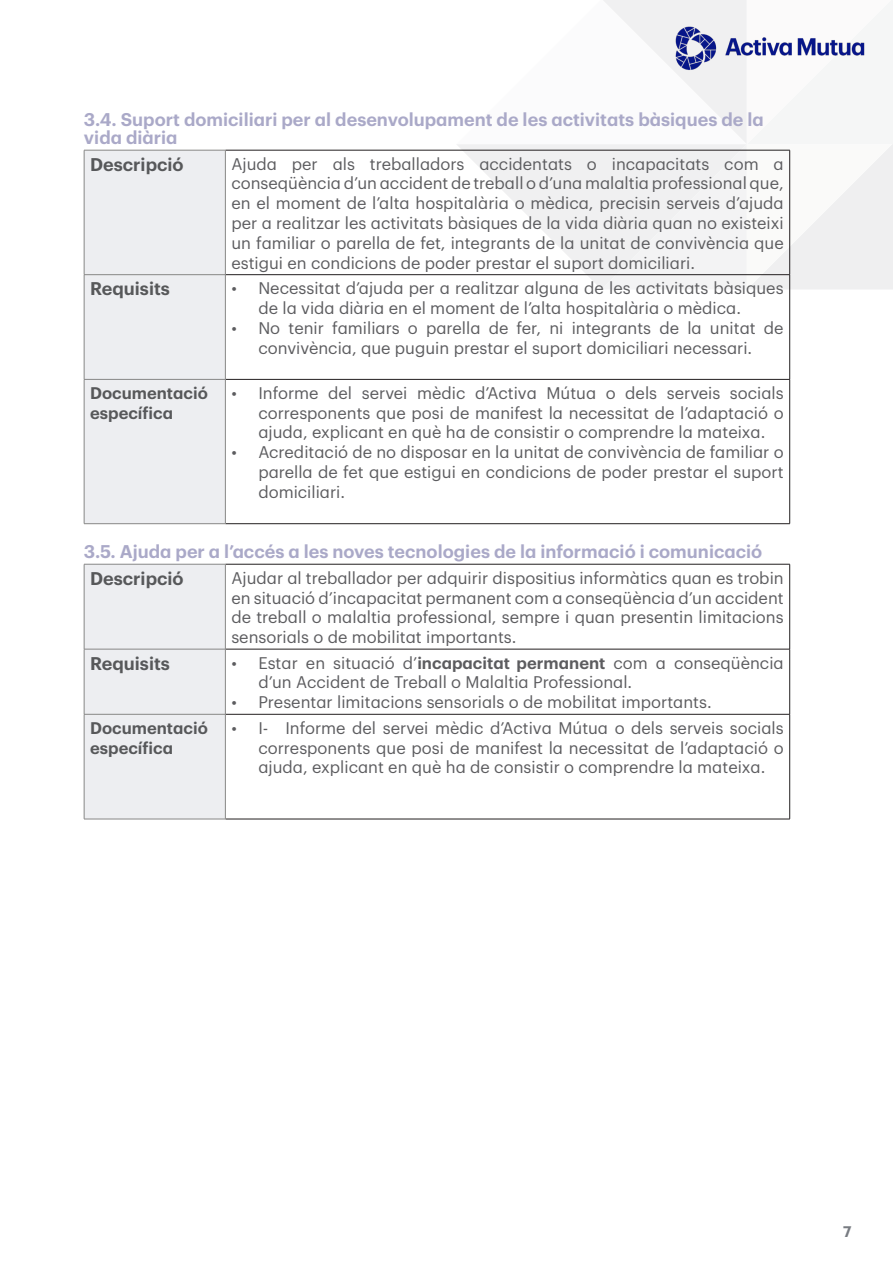
<style>
.page{position:relative;width:893px;height:1263px;background:#fff}
.page>*{position:absolute;margin:0;border:0;box-sizing:border-box;transform-origin:0 0}
.t1{font:600 18px/18px "Graphik";color:#aaa9c8}
.t2{font:600 18px "Graphik";color:#57585a}
.t3{font:16.5px/19.8px "Graphik";color:#5c5c5f;text-align:justify}
.t4{font:600 16.5px/19.8px "Graphik";color:#57585a}
.t5{font:600 15px "Graphik";color:#787c82}
.s1{font-weight:600}
</style>
<div class="page">
<svg style="left:456px;top:0;width:437px;height:290px"></svg>
<img style="left:673px;top:25px;width:192px;height:47px">
<div style="left:85px;top:151px;width:140px;height:372px;background:#edeef1"></div>
<hr style="left:226px;top:150px;width:564px;height:1px;background:#231f20">
<hr style="left:789px;top:150px;width:1px;height:124px;background:#231f20">
<hr style="left:226px;top:274px;width:564px;height:1px;background:#231f20">
<hr style="left:789px;top:275px;width:1px;height:104px;background:#231f20">
<hr style="left:226px;top:379px;width:564px;height:1px;background:#231f20">
<hr style="left:789px;top:379px;width:1px;height:144px;background:#231f20">
<hr style="left:226px;top:523px;width:564px;height:1px;background:#231f20">
<hr style="left:84px;top:150px;width:142px;height:1px;background:#878786">
<hr style="left:84px;top:150px;width:1px;height:124px;background:#878786">
<hr style="left:225px;top:150px;width:1px;height:124px;background:#878786">
<hr style="left:84px;top:274px;width:142px;height:1px;background:#878786">
<hr style="left:84px;top:275px;width:1px;height:104px;background:#878786">
<hr style="left:225px;top:275px;width:1px;height:104px;background:#878786">
<hr style="left:84px;top:379px;width:142px;height:1px;background:#878786">
<hr style="left:84px;top:379px;width:1px;height:144px;background:#878786">
<hr style="left:225px;top:379px;width:1px;height:144px;background:#878786">
<hr style="left:84px;top:523px;width:142px;height:1px;background:#878786">
<div style="left:85px;top:565px;width:140px;height:254px;background:#edeef1"></div>
<hr style="left:226px;top:564px;width:564px;height:1px;background:#231f20">
<hr style="left:789px;top:564px;width:1px;height:85px;background:#231f20">
<hr style="left:226px;top:649px;width:564px;height:1px;background:#231f20">
<hr style="left:789px;top:649px;width:1px;height:65px;background:#231f20">
<hr style="left:226px;top:714px;width:564px;height:1px;background:#231f20">
<hr style="left:789px;top:714px;width:1px;height:105px;background:#231f20">
<hr style="left:226px;top:819px;width:564px;height:1px;background:#231f20">
<hr style="left:84px;top:564px;width:142px;height:1px;background:#878786">
<hr style="left:84px;top:564px;width:1px;height:85px;background:#878786">
<hr style="left:225px;top:564px;width:1px;height:85px;background:#878786">
<hr style="left:84px;top:649px;width:142px;height:1px;background:#878786">
<hr style="left:84px;top:649px;width:1px;height:65px;background:#878786">
<hr style="left:225px;top:649px;width:1px;height:65px;background:#878786">
<hr style="left:84px;top:714px;width:142px;height:1px;background:#878786">
<hr style="left:84px;top:714px;width:1px;height:105px;background:#878786">
<hr style="left:225px;top:714px;width:1px;height:105px;background:#878786">
<hr style="left:84px;top:819px;width:142px;height:1px;background:#878786">
<p class="t1" style="left:84px;top:109px;width:681px">3.4. Suport domiciliari per al desenvolupament de les activitats bàsiques de la vida diària</p>
<p class="t2" style="left:90px;top:151px;width:95px">Descripció</p>
<p class="t3" style="left:231px;top:152px;width:554px">Ajuda per als treballadors accidentats o incapacitats com a conseqüència d’un accident de treball o d’una malaltia professional que, en el moment de l’alta hospitalària o mèdica, precisin serveis d’ajuda per a realitzar les activitats bàsiques de la vida diària quan no existeixi un familiar o parella de fet, integrants de la unitat de convivència que estigui en condicions de poder prestar el suport domiciliari.</p>
<p class="t2" style="left:90px;top:275px;width:81px">Requisits</p>
<p class="t3" style="left:258px;top:277px;width:527px;text-indent:-27px">• Necessitat d’ajuda per a realitzar alguna de les activitats bàsiques de la vida diària en el moment de l’alta hospitalària o mèdica.</p>
<p class="t3" style="left:231px;top:316px;width:554px;text-align:center">• No tenir familiars o parella de fer, ni integrants de la unitat de convivència, que puguin prestar el suport domiciliari necessari.</p>
<p class="t4" style="left:90px;top:382px;width:119px">Documentació específica</p>
<p class="t3" style="left:258px;top:382px;width:527px;text-indent:-27px">• Informe del servei mèdic d’Activa Mútua o dels serveis socials corresponents que posi de manifest la necessitat de l’adaptació o ajuda, explicant en què ha de consistir o comprendre la mateixa.</p>
<p class="t3" style="left:258px;top:441px;width:527px;text-indent:-27px">• Acreditació de no disposar en la unitat de convivència de familiar o parella de fet que estigui en condicions de poder prestar el suport domiciliari.</p>
<p class="t1" style="left:84px;top:541px;width:680px">3.5. Ajuda per a l’accés a les noves tecnologies de la informació i comunicació</p>
<p class="t2" style="left:90px;top:565px;width:95px">Descripció</p>
<p class="t3" style="left:231px;top:566px;width:554px">Ajudar al treballador per adquirir dispositius informàtics quan es trobin en situació d’incapacitat permanent com a conseqüència d’un accident de treball o malaltia professional, sempre i quan presentin limitacions sensorials o de mobilitat importants.</p>
<p class="t2" style="left:90px;top:650px;width:81px">Requisits</p>
<p class="t3" style="left:258px;top:651px;width:527px;text-indent:-27px">• Estar en situació d’<span class="s1">incapacitat permanent</span> com a conseqüència d’un Accident de Treball o Malaltia Professional.</p>
<p class="t3" style="left:231px;top:691px;width:482px">• Presentar limitacions sensorials o de mobilitat importants.</p>
<p class="t4" style="left:90px;top:716px;width:119px">Documentació específica</p>
<p class="t3" style="left:258px;top:716px;width:527px;text-indent:-27px">• I- Informe del servei mèdic d’Activa Mútua o dels serveis socials corresponents que posi de manifest la necessitat de l’adaptació o ajuda, explicant en què ha de consistir o comprendre la mateixa.</p>
<p class="t5" style="left:843px;top:1220px;width:10px">7</p>
</div>
